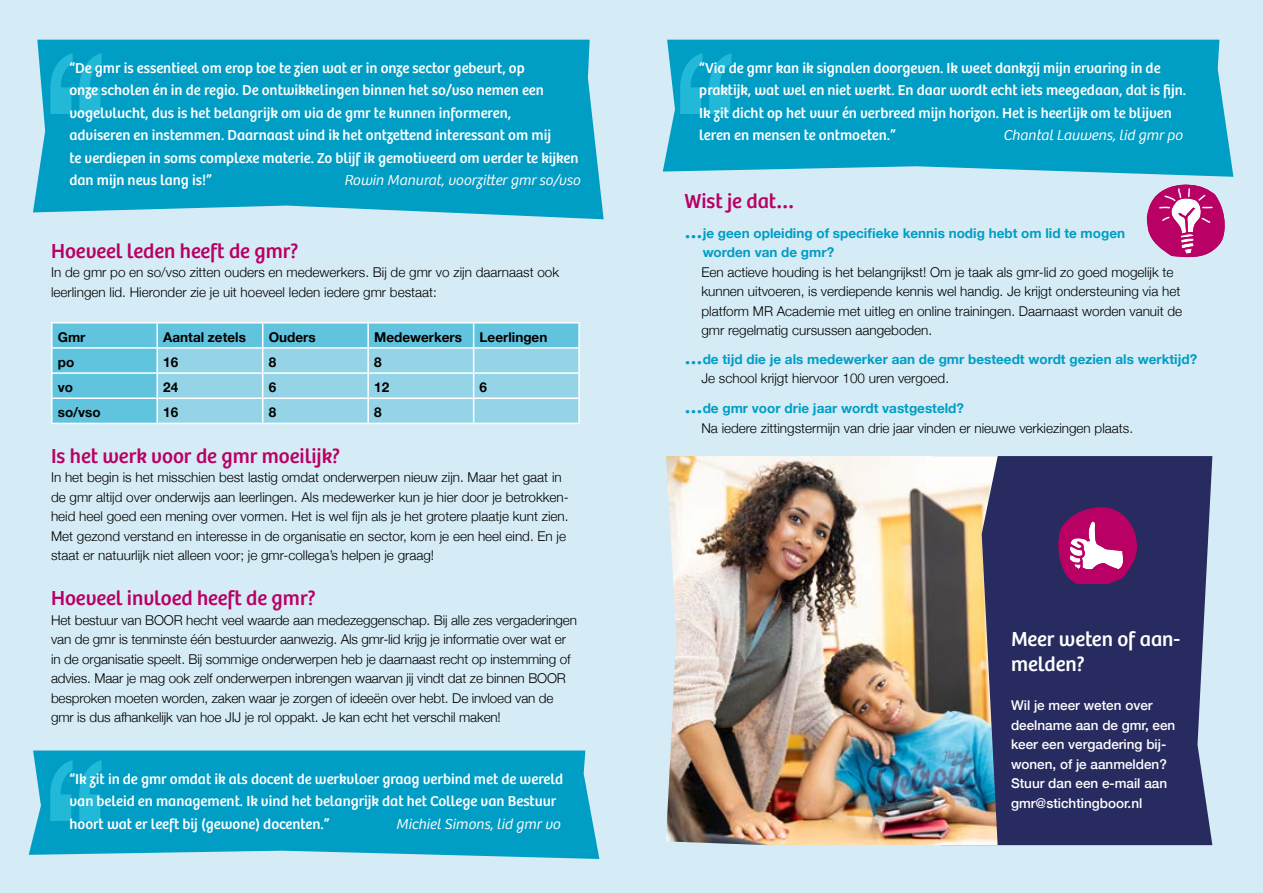
<style>
.page{position:relative;width:1263px;height:893px;background:#d5ecf6}
.page>*{position:absolute;margin:0;border:0;box-sizing:border-box;transform-origin:0 0}
.t1{font:21px "Bree";color:#b90064}
.t2{font:21px/25.2px "Bree";color:#fff}
.t3{font:15px/22.5px "Bree";color:#fff}
.t4{font:italic 300 15px "Bree";color:#fff}
.t5{font:300 13.5px/19.5px "Helvetica Neue";color:#000}
.t6{font:700 13.5px/19.5px "Helvetica Neue";color:#009dc5}
.t7{font:500 13.5px/19.5px "Helvetica Neue";color:#fff}
.t8{font:700 13.5px "Helvetica Neue";color:#000}
.s1{font-weight:700}
.s2{font-family:"Bree";font-size:21px}
.s3{font-weight:300;color:#000}
.s4{font-family:"Bree";font-weight:700;font-size:21px;color:#009dc5}
.s5{font-weight:700;color:#009dc5}
</style>
<div class="page">
<div style="left:53px;top:323px;width:103px;height:100px;background:#60c4de"></div>
<hr style="left:51px;top:322px;width:106px;height:1px;background:#fff">
<hr style="left:51px;top:323px;width:2px;height:24px;background:#fff">
<hr style="left:157px;top:322px;width:106px;height:1px;background:#fff">
<hr style="left:156px;top:323px;width:2px;height:24px;background:#fff">
<hr style="left:263px;top:322px;width:105px;height:1px;background:#fff">
<hr style="left:368px;top:322px;width:106px;height:1px;background:#fff">
<hr style="left:474px;top:322px;width:106px;height:1px;background:#fff">
<hr style="left:578px;top:323px;width:2px;height:24px;background:#fff">
<hr style="left:51px;top:347px;width:106px;height:2px;background:#fff">
<hr style="left:51px;top:349px;width:2px;height:23px;background:#fff">
<hr style="left:156px;top:349px;width:2px;height:23px;background:#fff">
<hr style="left:474px;top:347px;width:106px;height:2px;background:#fff">
<hr style="left:578px;top:349px;width:2px;height:23px;background:#fff">
<hr style="left:51px;top:372px;width:106px;height:2px;background:#fff">
<hr style="left:51px;top:374px;width:2px;height:23px;background:#fff">
<hr style="left:156px;top:374px;width:2px;height:23px;background:#fff">
<hr style="left:474px;top:372px;width:106px;height:2px;background:#fff">
<hr style="left:578px;top:374px;width:2px;height:23px;background:#fff">
<hr style="left:51px;top:397px;width:106px;height:2px;background:#fff">
<hr style="left:51px;top:399px;width:2px;height:24px;background:#fff">
<hr style="left:156px;top:399px;width:2px;height:24px;background:#fff">
<hr style="left:474px;top:397px;width:106px;height:2px;background:#fff">
<svg style="left:157px;top:323px;width:422px;height:100px;background:#8fd2e6"></svg>
<hr style="left:578px;top:399px;width:2px;height:24px;background:#fff">
<hr style="left:51px;top:423px;width:106px;height:1px;background:#fff">
<hr style="left:157px;top:423px;width:106px;height:1px;background:#fff">
<hr style="left:263px;top:423px;width:105px;height:1px;background:#fff">
<hr style="left:368px;top:423px;width:106px;height:1px;background:#fff">
<hr style="left:474px;top:423px;width:106px;height:1px;background:#fff">
<svg style="left:1146px;top:184px;width:79px;height:74px"></svg>
<svg style="left:33px;top:40px;width:571px;height:179px;background:#10a3c8"></svg>
<svg style="left:663px;top:40px;width:570px;height:137px;background:#10a3c8"></svg>
<svg style="left:29px;top:750px;width:570px;height:109px;background:#10a3c8"></svg>
<svg style="left:50px;top:53px;width:52px;height:61px;background:#13add0"></svg>
<svg style="left:680px;top:53px;width:51px;height:61px;background:#14add0"></svg>
<svg style="left:50px;top:760px;width:52px;height:61px;background:#13add0"></svg>
<div style="left:998px;top:456px;width:214px;height:389px;background:#272b5f"></div>
<img style="left:666px;top:456px;width:332px;height:389px">
<svg style="left:1058px;top:505px;width:80px;height:79px;background:#a5357d"></svg>
<p class="t3" style="left:70px;top:57px;width:510px">“De gmr is essentieel om erop toe te zien wat er in onze sector gebeurt, op<br>onze scholen én in de regio. De ontwikkelingen binnen het so/vso nemen een vogelvlucht, dus is het belangrijk om via de gmr te kunnen informeren,<br>adviseren en instemmen. Daarnaast vind ik het ontzettend interessant om mij<br>te verdiepen in soms complexe materie. Zo blijf ik gemotiveerd om verder te kijken dan mijn neus lang is!”</p>
<p class="t4" style="left:344px;top:172px;width:238px">Rowin Manurat, voorzitter gmr so/vso</p>
<h1 class="t1" style="left:51px;top:238px;width:249px">Hoeveel leden heeft de gmr?</h1>
<p class="t5" style="left:51px;top:261px;width:510px">In de gmr po en so/vso zitten ouders en medewerkers. Bij de gmr vo zijn daarnaast ook leerlingen lid. Hieronder zie je uit hoeveel leden iedere gmr bestaat:</p>
<p class="t8" style="left:58px;top:326px;width:29px">Gmr</p>
<p class="t8" style="left:163px;top:326px;width:84px">Aantal zetels</p>
<p class="t8" style="left:269px;top:326px;width:49px">Ouders</p>
<p class="t8" style="left:374px;top:326px;width:89px">Medewerkers</p>
<p class="t8" style="left:480px;top:326px;width:69px">Leerlingen</p>
<p class="t8" style="left:58px;top:352px;width:18px">po</p>
<p class="t8" style="left:163px;top:352px;width:17px">16</p>
<p class="t8" style="left:269px;top:352px;width:9px">8</p>
<p class="t8" style="left:374px;top:352px;width:9px">8</p>
<p class="t8" style="left:58px;top:377px;width:17px">vo</p>
<p class="t8" style="left:163px;top:377px;width:17px">24</p>
<p class="t8" style="left:269px;top:377px;width:9px">6</p>
<p class="t8" style="left:374px;top:377px;width:17px">12</p>
<p class="t8" style="left:480px;top:377px;width:9px">6</p>
<p class="t8" style="left:58px;top:402px;width:45px">so/vso</p>
<p class="t8" style="left:163px;top:402px;width:17px">16</p>
<p class="t8" style="left:269px;top:402px;width:9px">8</p>
<p class="t8" style="left:374px;top:402px;width:9px">8</p>
<h1 class="t1" style="left:51px;top:444px;width:291px">Is het werk voor de gmr moeilijk?</h1>
<p class="t5" style="left:51px;top:467px;width:519px">In het begin is het misschien best lastig omdat onderwerpen nieuw zijn. Maar het gaat in de gmr altijd over onderwijs aan leerlingen. Als medewerker kun je hier door je betrokken&shy;heid heel goed een mening over vormen. Het is wel fijn als je het grotere plaatje kunt zien.<br>Met gezond verstand en interesse in de organisatie en sector, kom je een heel eind. En je staat er natuurlijk niet alleen voor; je gmr-collega’s helpen je graag!</p>
<h1 class="t1" style="left:51px;top:586px;width:266px">Hoeveel invloed heeft de gmr?</h1>
<p class="t5" style="left:51px;top:609px;width:527px">Het bestuur van BOOR hecht veel waarde aan medezeggenschap. Bij alle zes vergaderingen van de gmr is tenminste één bestuurder aanwezig. Als gmr-lid krijg je informatie over wat er in de organisatie speelt. Bij sommige onderwerpen heb je daarnaast recht op instemming of advies. Maar je mag ook zelf onderwerpen inbrengen waarvan jij vindt dat ze binnen BOOR besproken moeten worden, zaken waar je zorgen of ideeën over hebt. De invloed van de gmr is dus afhankelijk van hoe JIJ je rol oppakt. Je kan echt het verschil maken!</p>
<p class="t3" style="left:70px;top:767px;width:495px">“Ik zit in de gmr omdat ik als docent de werkvloer graag verbind met de wereld van beleid en management. Ik vind het belangrijk dat het College van Bestuur hoort wat er leeft bij (gewone) docenten.”</p>
<p class="t4" style="left:396px;top:815px;width:166px">Michiel Simons, lid gmr vo</p>
<p class="t3" style="left:699px;top:57px;width:488px">“Via de gmr kan ik signalen doorgeven. Ik weet dankzij mijn ervaring in de praktijk, wat wel en niet werkt. En daar wordt echt iets meegedaan, dat is fijn.<br>Ik zit dicht op het vuur én verbreed mijn horizon. Het is heerlijk om te blijven leren en mensen te ontmoeten.”</p>
<p class="t4" style="left:1003px;top:127px;width:181px">Chantal Lauwens, lid gmr po</p>
<h1 class="t1" style="left:684px;top:189px;width:112px">Wist je dat<span class="s1">…</span></h1>
<p class="t6" style="left:703px;top:224px;width:424px;text-indent:-18px"><span class="s2">…</span>je geen opleiding of specifieke kennis nodig hebt om lid te mogen worden van de gmr?</p>
<p class="t5" style="left:701px;top:261px;width:482px">Een actieve houding is het belangrijkst! Om je taak als gmr-lid zo goed mogelijk te kunnen uitvoeren, is verdiepende kennis wel handig. Je krijgt ondersteuning via het platform MR Academie met uitleg en online trainingen. Daarnaast worden vanuit de gmr regelmatig cursussen aangeboden.</p>
<p class="t6" style="left:701px;top:350px;width:497px;text-indent:-17px"><span class="s2">…</span>de tijd die je als medewerker aan de gmr besteedt wordt gezien als werktijd?<br><span class="s3">Je school krijgt hiervoor 100 uren vergoed.</span></p>
<p class="t5" style="left:701px;top:398px;width:433px;text-indent:-17px"><span class="s4">…</span><span class="s5">de gmr voor drie jaar wordt vastgesteld?<br></span>Na iedere zittingstermijn van drie jaar vinden er nieuwe verkiezingen plaats.</p>
<h1 class="t2" style="left:1011px;top:627px;width:171px">Meer weten of aan&shy;melden?</h1>
<p class="t7" style="left:1011px;top:694px;width:166px">Wil je meer weten over deelname aan de gmr, een keer een vergadering bij&shy;wonen, of je aanmelden?<br>Stuur dan een e-mail aan gmr@stichtingboor.nl</p>
</div>
